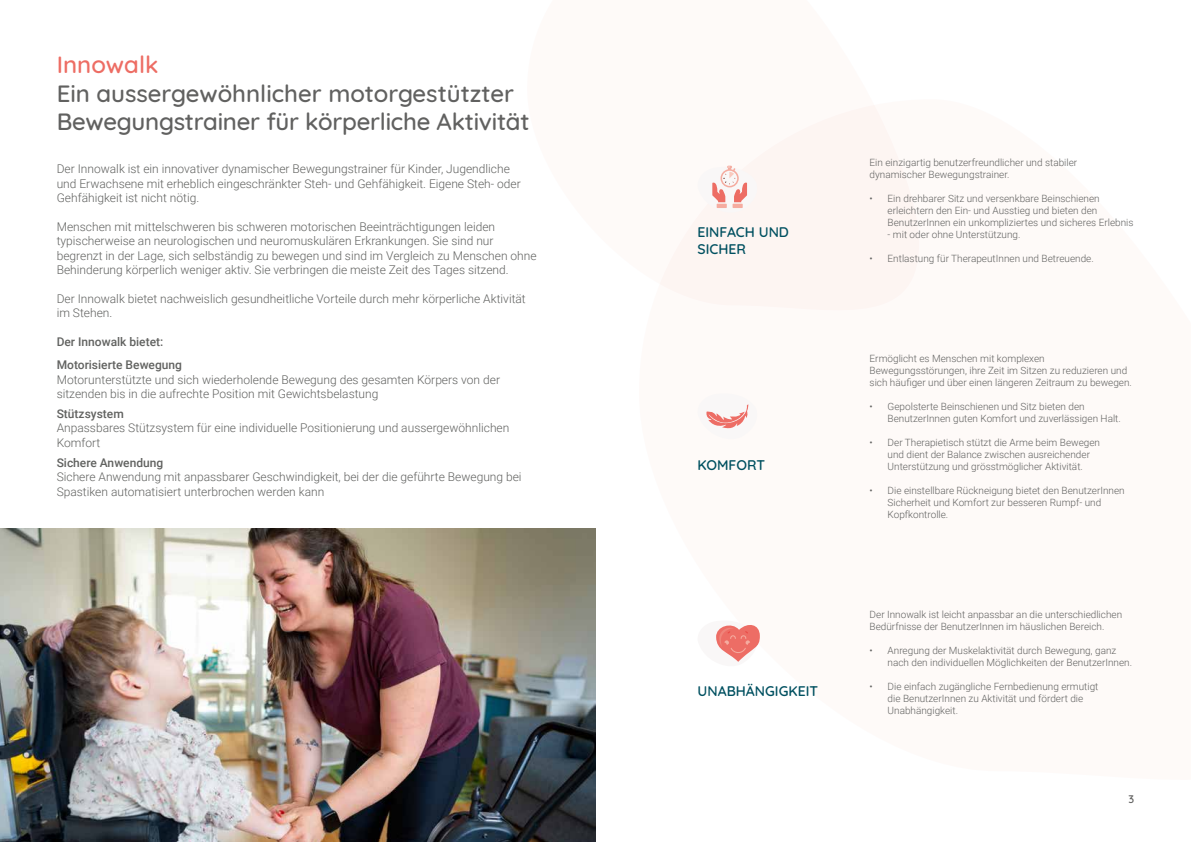
<style>
.page{position:relative;width:1191px;height:842px;background:#fff}
.page>*{position:absolute;margin:0;border:0;box-sizing:border-box;transform-origin:0 0}
.t1{font:500 24px/28.8px "Quicksand";letter-spacing:-.01em;color:#616160}
.t2{font:500 24px "Quicksand";color:#ed6d64}
.t3{font:600 14px/16.8px "Quicksand";color:#005060}
.t4{font:300 12px/14.4px "Roboto";color:#616260}
.t5{font:500 12px/22.9px "Roboto";color:#616260}
.t6{font:600 11px "Quicksand";color:#616160}
.t7{font:300 10px/12px "Roboto";color:#616160}
</style>
<div class="page">
<div style="left:660px;top:105px;width:259px;height:205px;background:#fdf5f2"></div>
<img style="left:0;top:528px;width:595px;height:314px">
<svg style="left:706px;top:404px;width:43px;height:25px"></svg>
<svg style="left:716px;top:625px;width:44px;height:37px"></svg>
<svg style="left:697px;top:166px;width:63px;height:47px"></svg>
<h1 class="t2" style="left:57px;top:45px;width:103px">Innowalk</h1>
<h1 class="t1" style="left:57px;top:76px;width:474px">Ein aussergewöhnlicher motorgestützter<br>Bewegungstrainer für körperliche Aktivität</h1>
<p class="t4" style="left:57px;top:161px;width:465px">Der Innowalk ist ein innovativer dynamischer Bewegungstrainer für Kinder, Jugendliche und Erwachsene mit erheblich eingeschränkter Steh- und Gehfähigkeit. Eigene Steh- oder<br>Gehfähigkeit ist nicht nötig.</p>
<p class="t4" style="left:57px;top:219px;width:481px">Menschen mit mittelschweren bis schweren motorischen Beeinträchtigungen leiden typischerweise an neurologischen und neuromuskulären Erkrankungen. Sie sind nur begrenzt in der Lage, sich selbständig zu bewegen und sind im Vergleich zu Menschen ohne Behinderung körperlich weniger aktiv. Sie verbringen die meiste Zeit des Tages sitzend.</p>
<p class="t4" style="left:57px;top:291px;width:470px">Der Innowalk bietet nachweislich gesundheitliche Vorteile durch mehr körperliche Aktivität im Stehen.</p>
<p class="t5" style="left:57px;top:330px;width:127px">Der Innowalk bietet:<br>Motorisierte Bewegung</p>
<p class="t4" style="left:57px;top:372px;width:445px">Motorunterstützte und sich wiederholende Bewegung des gesamten Körpers von der sitzenden bis in die aufrechte Position mit Gewichtsbelastung</p>
<p class="t5" style="left:57px;top:402px;width:69px">Stützsystem</p>
<p class="t4" style="left:57px;top:420px;width:454px">Anpassbares Stützsystem für eine individuelle Positionierung und aussergewöhnlichen<br>Komfort</p>
<p class="t5" style="left:57px;top:451px;width:108px">Sichere Anwendung</p>
<p class="t4" style="left:57px;top:469px;width:466px">Sichere Anwendung mit anpassbarer Geschwindigkeit, bei der die geführte Bewegung bei<br>Spastiken automatisiert unterbrochen werden kann</p>
<h2 class="t3" style="left:697px;top:222px;width:93px">EINFACH UND<br>SICHER</h2>
<h2 class="t3" style="left:697px;top:456px;width:69px">KOMFORT</h2>
<h2 class="t3" style="left:697px;top:681px;width:122px">UNABHÄNGIGKEIT</h2>
<p class="t7" style="left:869px;top:156px;width:209px">Ein einzigartig benutzerfreundlicher und stabiler dynamischer Bewegungstrainer.</p>
<p class="t7" style="left:887px;top:192px;width:247px;text-indent:-18px">• Ein drehbarer Sitz und versenkbare Beinschienen erleichtern den Ein- und Ausstieg und bieten den<br>BenutzerInnen ein unkompliziertes und sicheres Erlebnis</p>
<p class="t7" style="left:887px;top:228px;width:134px">- mit oder ohne Unterstützung.</p>
<p class="t7" style="left:869px;top:252px;width:226px">• Entlastung für TherapeutInnen und Betreuende.</p>
<p class="t7" style="left:869px;top:352px;width:264px">Ermöglicht es Menschen mit komplexen<br>Bewegungsstörungen, ihre Zeit im Sitzen zu reduzieren und sich häufiger und über einen längeren Zeitraum zu bewegen.</p>
<p class="t7" style="left:887px;top:400px;width:235px;text-indent:-18px">• Gepolsterte Beinschienen und Sitz bieten den<br>BenutzerInnen guten Komfort und zuverlässigen Halt.</p>
<p class="t7" style="left:887px;top:436px;width:214px;text-indent:-18px">• Der Therapietisch stützt die Arme beim Bewegen und dient der Balance zwischen ausreichender<br>Unterstützung und grösstmöglicher Aktivität.</p>
<p class="t7" style="left:887px;top:484px;width:239px;text-indent:-18px">• Die einstellbare Rückneigung bietet den BenutzerInnen<br>Sicherheit und Komfort zur besseren Rumpf- und<br>Kopfkontrolle.</p>
<p class="t7" style="left:869px;top:608px;width:254px">Der Innowalk ist leicht anpassbar an die unterschiedlichen<br>Bedürfnisse der BenutzerInnen im häuslichen Bereich.</p>
<p class="t7" style="left:887px;top:644px;width:246px;text-indent:-18px">• Anregung der Muskelaktivität durch Bewegung, ganz nach den individuellen Möglichkeiten der BenutzerInnen.</p>
<p class="t7" style="left:887px;top:680px;width:212px;text-indent:-18px">• Die einfach zugängliche Fernbedienung ermutigt die BenutzerInnen zu Aktivität und fördert die<br>Unabhängigkeit.</p>
<p class="t6" style="left:1128px;top:791px;width:7px">3</p>
</div>
